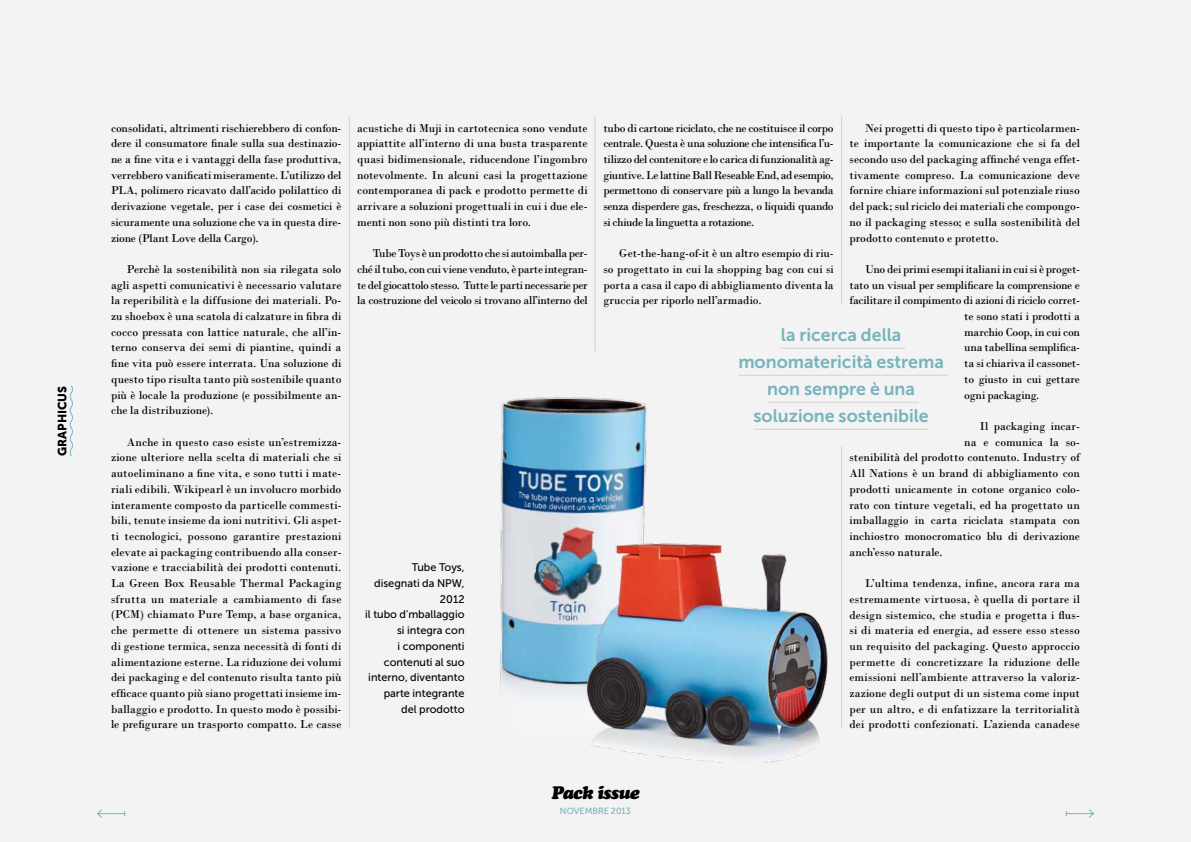
<style>
.page{position:relative;width:1191px;height:842px;background:#f3f3f3}
.page>*{position:absolute;margin:0;border:0;box-sizing:border-box;transform-origin:0 0}
.t1{font:18px/27px "Museo Sans 700";color:#76b3be;text-align:center}
.t2{font:italic 18px "Cooper Black Std";letter-spacing:-.05em;color:#000}
.t3{font:12px/15.7px "Bodoni";letter-spacing:-.005em;color:#000;text-align:justify}
.t4{font:12px "Museo Sans 900";color:#000}
.t5{font:11px/15.7px "Museo Sans 500";color:#000;text-align:right}
.t6{font:9px "Museo Sans 500";color:#76b3be}
</style>
<div class="page">
<hr style="left:841px;top:116px;width:1px;height:612px;background:#d2d2d2">
<div style="left:718px;top:304px;width:246px;height:142px;background:#f3f3f3"></div>
<hr style="left:781px;top:348px;width:124px;height:1px;background:#d2d2d2">
<hr style="left:738px;top:375px;width:209px;height:1px;background:#d2d2d2">
<hr style="left:767px;top:402px;width:152px;height:1px;background:#d2d2d2">
<hr style="left:753px;top:429px;width:175px;height:1px;background:#d2d2d2">
<svg style="left:69px;top:385px;width:4px;height:72px"></svg>
<hr style="left:349px;top:116px;width:1px;height:612px;background:#d2d2d2">
<hr style="left:594px;top:116px;width:1px;height:235px;background:#d2d2d2">
<img style="left:500px;top:397px;width:147px;height:295px">
<img style="left:549px;top:504px;width:293px;height:259px">
<svg style="left:97px;top:809px;width:28px;height:9px"></svg>
<svg style="left:1065px;top:809px;width:29px;height:9px"></svg>
<p class="t4" style="left:55px;top:456px;width:70px;rotate:-90deg">GRAPHICUS</p>
<p class="t3" style="left:111px;top:120px;width:232px">consolidati, altrimenti rischierebbero di confon&shy;dere il consumatore finale sulla sua destinazio&shy;ne a fine vita e i vantaggi della fase produttiva, verrebbero vanificati miseramente. L’utilizzo del PLA, polimero ricavato dall’acido polilattico di derivazione vegetale, per i case dei cosmetici è sicuramente una soluzione che va in questa dire&shy;zione (Plant Love della Cargo).</p>
<p class="t3" style="left:111px;top:261px;width:232px;text-indent:16px">Perchè la sostenibilità non sia rilegata solo agli aspetti comunicativi è necessario valutare la reperibilità e la diffusione dei materiali. Po&shy;zu shoebox è una scatola di calzature in fibra di cocco pressata con lattice naturale, che all’in&shy;terno conserva dei semi di piantine, quindi a fine vita può essere interrata. Una soluzione di questo tipo risulta tanto più sostenibile quanto più è locale la produzione (e possibilmente an&shy;che la distribuzione).</p>
<p class="t3" style="left:111px;top:434px;width:232px;text-indent:16px">Anche in questo caso esiste un’estremizza&shy;zione ulteriore nella scelta di materiali che si autoeliminano a fine vita, e sono tutti i mate&shy;riali edibili. Wikipearl è un involucro morbido interamente composto da particelle commesti&shy;bili, tenute insieme da ioni nutritivi. Gli aspet&shy;ti tecnologici, possono garantire prestazioni elevate ai packaging contribuendo alla conser&shy;vazione e tracciabilità dei prodotti contenuti.<br>La Green Box Reusable Thermal Packaging sfrutta un materiale a cambiamento di fase (PCM) chiamato Pure Temp, a base organica, che permette di ottenere un sistema passivo di gestione termica, senza necessità di fonti di alimentazione esterne. La riduzione dei volumi dei packaging e del contenuto risulta tanto più efficace quanto più siano progettati insieme im&shy;ballaggio e prodotto. In questo modo è possibi&shy;le prefigurare un trasporto compatto. Le casse</p>
<p class="t3" style="left:357px;top:120px;width:232px">acustiche di Muji in cartotecnica sono vendute appiattite all’interno di una busta trasparente quasi bidimensionale, riducendone l’ingombro notevolmente. In alcuni casi la progettazione contemporanea di pack e prodotto permette di arrivare a soluzioni progettuali in cui i due ele&shy;menti non sono più distinti tra loro.</p>
<p class="t3" style="left:357px;top:246px;width:232px;text-indent:16px">Tube Toys è un prodotto che si autoimballa per&shy;ché il tubo, con cui viene venduto, è parte integran&shy;te del giocattolo stesso. Tutte le parti necessarie per la costruzione del veicolo si trovano all’interno del</p>
<p class="t5" style="left:365px;top:560px;width:101px">Tube Toys, disegnati da NPW,<br>2012<br>il tubo d'mballaggio si integra con<br>i componenti contenuti al suo interno, diventanto parte integrante<br>del prodotto</p>
<p class="t3" style="left:603px;top:120px;width:232px">tubo di cartone riciclato, che ne costituisce il corpo centrale. Questa è una soluzione che intensifica l’u&shy;tilizzo del contenitore e lo carica di funzionalità ag&shy;giuntive. Le lattine Ball Reseable End, ad esempio, permettono di conservare più a lungo la bevanda senza disperdere gas, freschezza, o liquidi quando si chiude la linguetta a rotazione.</p>
<p class="t3" style="left:603px;top:246px;width:232px;text-indent:16px">Get-the-hang-of-it è un altro esempio di riu&shy;so progettato in cui la shopping bag con cui si porta a casa il capo di abbigliamento diventa la gruccia per riporlo nell’armadio.</p>
<p class="t3" style="left:849px;top:120px;width:232px;text-indent:16px">Nei progetti di questo tipo è particolarmen&shy;te importante la comunicazione che si fa del secondo uso del packaging affinché venga effet&shy;tivamente compreso. La comunicazione deve fornire chiare informazioni sul potenziale riuso del pack; sul riciclo dei materiali che compongo&shy;no il packaging stesso; e sulla sostenibilità del prodotto contenuto e protetto.</p>
<p class="t3" style="left:865px;top:261px;width:216px">Uno dei primi esempi italiani in cui si è proget-</p>
<p class="t3" style="left:849px;top:277px;width:232px">tato un visual per semplificare la comprensione e</p>
<p class="t3" style="left:849px;top:293px;width:232px">facilitare il compimento di azioni di riciclo corret-</p>
<p class="t3" style="left:964px;top:308px;width:117px">te sono stati i prodotti a</p>
<p class="t3" style="left:964px;top:324px;width:117px">marchio Coop, in cui con</p>
<p class="t3" style="left:964px;top:340px;width:117px">una tabellina semplifica-</p>
<p class="t3" style="left:964px;top:355px;width:117px">ta si chiariva il cassonet-</p>
<p class="t3" style="left:964px;top:371px;width:117px">to giusto in cui gettare</p>
<p class="t3" style="left:964px;top:387px;width:77px">ogni packaging.</p>
<p class="t3" style="left:980px;top:418px;width:101px">Il packaging incar-</p>
<p class="t3" style="left:964px;top:434px;width:117px">na e comunica la so-</p>
<p class="t3" style="left:849px;top:450px;width:232px">stenibilità del prodotto contenuto. Industry of</p>
<p class="t3" style="left:849px;top:465px;width:232px">All Nations è un brand di abbigliamento con</p>
<p class="t3" style="left:849px;top:481px;width:232px">prodotti unicamente in cotone organico colo-</p>
<p class="t3" style="left:849px;top:497px;width:232px">rato con tinture vegetali, ed ha progettato un</p>
<p class="t3" style="left:849px;top:513px;width:232px">imballaggio in carta riciclata stampata con</p>
<p class="t3" style="left:849px;top:528px;width:232px">inchiostro monocromatico blu di derivazione</p>
<p class="t3" style="left:849px;top:544px;width:95px">anch’esso naturale.</p>
<p class="t3" style="left:849px;top:575px;width:232px;text-indent:16px">L’ultima tendenza, infine, ancora rara ma estremamente virtuosa, è quella di portare il design sistemico, che studia e progetta i flus&shy;si di materia ed energia, ad essere esso stesso un requisito del packaging. Questo approccio permette di concretizzare la riduzione delle emissioni nell’ambiente attraverso la valoriz&shy;zazione degli output di un sistema come input per un altro, e di enfatizzare la territorialità dei prodotti confezionati. L’azienda canadese</p>
<h1 class="t1" style="left:738px;top:322px;width:207px">la ricerca della monomatericità estrema non sempre è una soluzione sostenibile</h1>
<h1 class="t2" style="left:551px;top:781px;width:90px">Pack issue</h1>
<p class="t6" style="left:560px;top:806px;width:73px">novembre 2013</p>
</div>
